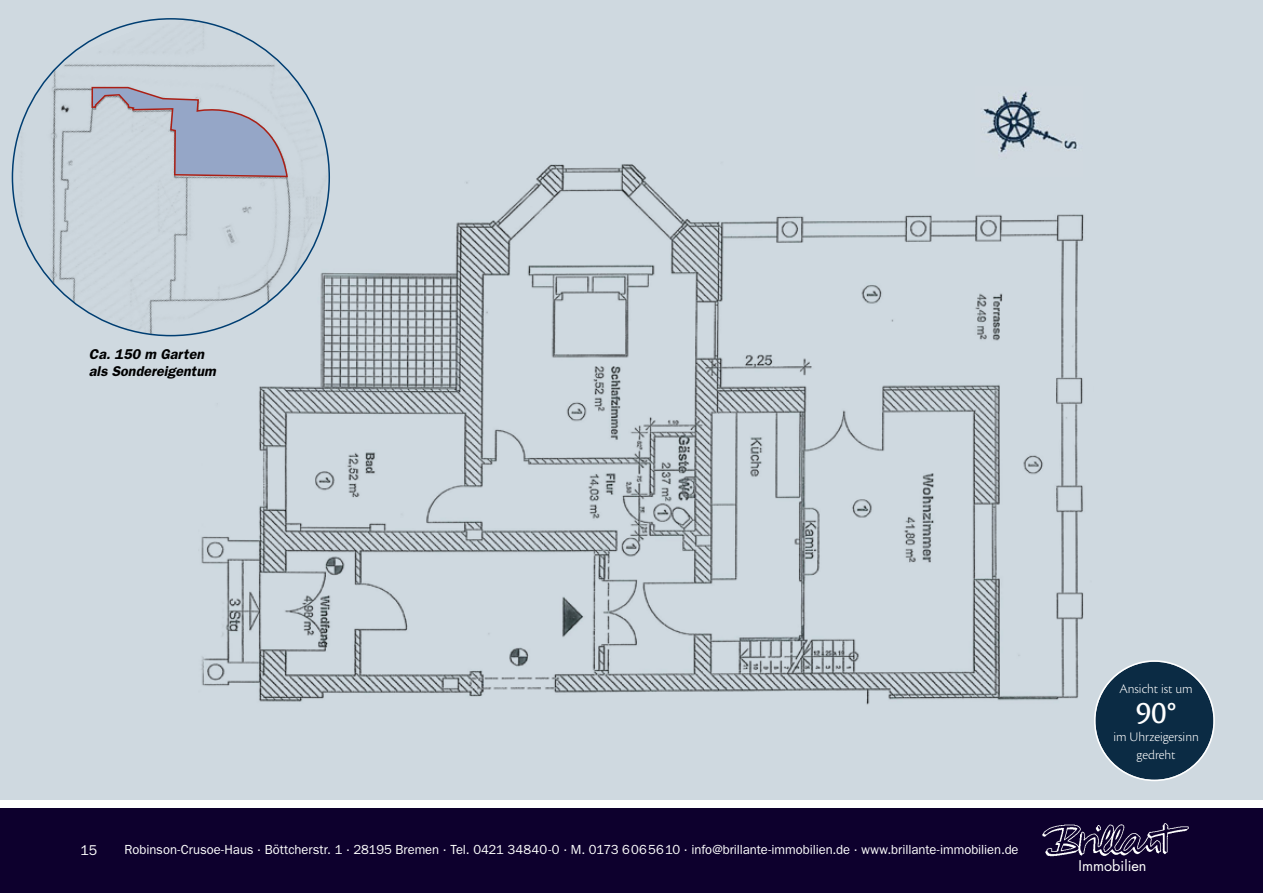
<style>
.page{position:relative;width:1263px;height:893px;background:#fff}
.page>*{position:absolute;margin:0;border:0;box-sizing:border-box;transform-origin:0 0}
.t1{font:33.6px "Cronos Pro";color:#fff}
.t2{font:14.4px "Futura";color:#fff}
.t3{font:italic 600 14.25px/17.1px "Franklin Gothic";color:#000}
.t4{font:14.25px "Franklin Gothic";color:#fff}
.t5{font:300 13.65px/17.9px "Cronos Pro";letter-spacing:-.005em;color:#fff;text-align:center}
.t6{font:13.2px "Franklin Gothic";color:#fff}
</style>
<div class="page">
<div style="left:0;top:808px;width:1263px;height:85px;background:#0d002d"></div>
<div style="left:0;top:0;width:1263px;height:799px;background:#cfd9e0"></div>
<svg style="left:1095px;top:663px;width:117px;height:117px"></svg>
<div style="left:1094px;top:660px;width:121px;height:121px;border:2px solid #fff;border-radius:50%"></div>
<img style="left:1042px;top:823px;width:147px;height:34px">
<img style="left:201px;top:162px;width:883px;height:543px">
<img style="left:976px;top:90px;width:106px;height:87px">
<img style="left:12px;top:19px;width:317px;height:317px">
<svg style="left:91px;top:86px;width:198px;height:92px"></svg>
<p class="t3" style="left:89px;top:345px;width:128px">Ca. 150 m Garten als Sondereigentum</p>
<p class="t4" style="left:80px;top:842px;width:18px">15</p>
<p class="t6" style="left:124px;top:842px;width:896px">Robinson-Crusoe-Haus · Böttcherstr. 1 · 28195 Bremen · Tel. 0421 34840-0 · M. 0173 6065610 · info@brillante-immobilien.de · www.brillante-immobilien.de</p>
<p class="t5" style="left:1119px;top:679px;width:75px">Ansicht ist um</p>
<h1 class="t1" style="left:1136px;top:693px;width:42px">90°</h1>
<p class="t5" style="left:1113px;top:728px;width:87px">im Uhrzeigersinn gedreht</p>
<p class="t2" style="left:1078px;top:856px;width:69px">Immobilien</p>
</div>
